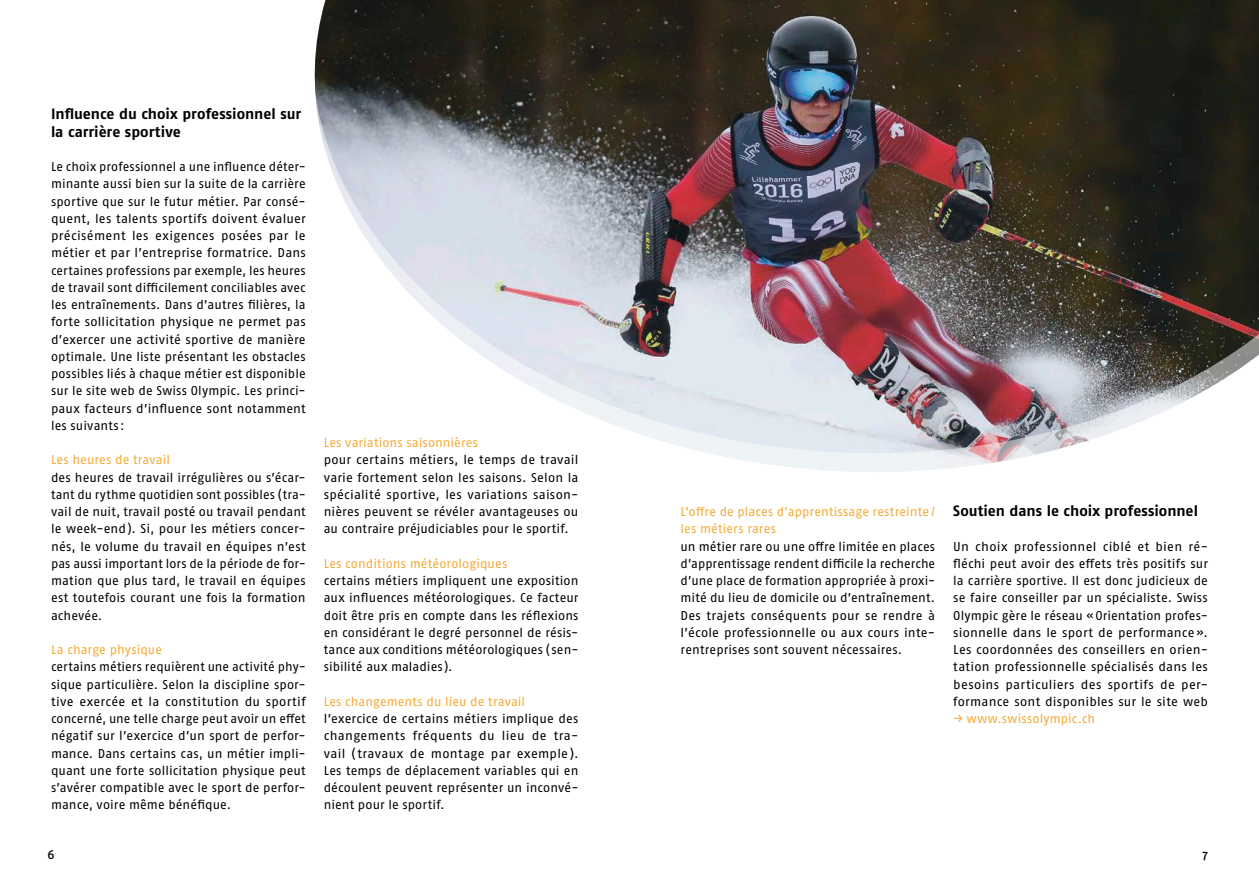
<style>
.page{position:relative;width:1259px;height:893px;background:#fff}
.page>*{position:absolute;margin:0;border:0;box-sizing:border-box;transform-origin:0 0}
.t1{font:700 15px/18px "Fago Pro";color:#000}
.t2{font:12.75px/17.2px "Fago Pro";letter-spacing:.01em;color:#000;text-align:justify}
.t3{font:12.75px/17.2px "Fago Pro";letter-spacing:.01em;color:#f6aa36}
.t4{font:500 12.75px "Fago Pro";color:#000}
</style>
<div class="page">
<img style="left:314px;top:0;width:945px;height:83px">
<img style="left:315px;top:69px;width:944px;height:403px">
<p class="t1" style="left:51px;top:105px;width:252px">Influence du choix professionnel sur la carrière sportive</p>
<p class="t2" style="left:51px;top:158px;width:256px">Le choix professionnel a une influence déter&shy;minante aussi bien sur la suite de la carrière sportive que sur le futur métier. Par consé&shy;quent, les talents sportifs doivent évaluer précisément les exigences posées par le métier et par l’entreprise formatrice. Dans certaines professions par exemple, les heures de travail sont difficilement conciliables avec les entraînements. Dans d’autres filières, la forte sollicitation physique ne permet pas d’exercer une activité sportive de manière optimale. Une liste présentant les obstacles possibles liés à chaque métier est disponible sur le site web de Swiss Olympic. Les princi&shy;paux facteurs d’influence sont notamment les suivants:</p>
<p class="t3" style="left:51px;top:451px;width:120px">Les heures de travail</p>
<p class="t2" style="left:51px;top:468px;width:256px">des heures de travail irrégulières ou s’écar&shy;tant du rythme quotidien sont possibles (tra&shy;vail de nuit, travail posté ou travail pendant le week-end). Si, pour les métiers concer&shy;nés, le volume du travail en équipes n’est pas aussi important lors de la période de for&shy;mation que plus tard, le travail en équipes est toutefois courant une fois la formation achevée.</p>
<p class="t3" style="left:51px;top:641px;width:112px">La charge physique</p>
<p class="t2" style="left:51px;top:658px;width:256px">certains métiers requièrent une activité phy&shy;sique particulière. Selon la discipline spor&shy;tive exercée et la constitution du sportif concerné, une telle charge peut avoir un effet négatif sur l’exercice d’un sport de perfor&shy;mance. Dans certains cas, un métier impli&shy;quant une forte sollicitation physique peut s’avérer compatible avec le sport de perfor&shy;mance, voire même bénéfique.</p>
<p class="t3" style="left:324px;top:434px;width:156px">Les variations saisonnières</p>
<p class="t2" style="left:324px;top:451px;width:256px">pour certains métiers, le temps de travail varie fortement selon les saisons. Selon la spécialité sportive, les variations saison&shy;nières peuvent se révéler avantageuses ou au contraire préjudiciables pour le sportif.</p>
<p class="t3" style="left:324px;top:555px;width:185px">Les conditions météorologiques</p>
<p class="t2" style="left:324px;top:572px;width:256px">certains métiers impliquent une exposition aux influences météorologiques. Ce facteur doit être pris en compte dans les réflexions en considérant le degré personnel de résis&shy;tance aux conditions météorologiques (sen&shy;sibilité aux maladies).</p>
<p class="t3" style="left:324px;top:693px;width:203px">Les changements du lieu de travail</p>
<p class="t2" style="left:324px;top:710px;width:256px">l’exercice de certains métiers implique des changements fréquents du lieu de tra&shy;vail (travaux de montage par exemple).<br>Les temps de déplacement variables qui en découlent peuvent représenter un inconvé&shy;nient pour le sportif.</p>
<p class="t3" style="left:680px;top:503px;width:256px">L’offre de places d’apprentissage restreinte / les métiers rares</p>
<p class="t2" style="left:680px;top:537px;width:256px">un métier rare ou une offre limitée en places d’apprentissage rendent difficile la recherche d’une place de formation appropriée à proxi&shy;mité du lieu de domicile ou d’entraînement.<br>Des trajets conséquents pour se rendre à l’école professionnelle ou aux cours inte&shy;rentreprises sont souvent nécessaires.</p>
<p class="t1" style="left:953px;top:502px;width:246px">Soutien dans le choix professionnel</p>
<p class="t2" style="left:953px;top:537px;width:256px">Un choix professionnel ciblé et bien ré&shy;fléchi peut avoir des effets très positifs sur la carrière sportive. Il est donc judicieux de se faire conseiller par un spécialiste. Swiss Olympic gère le réseau «Orientation profes&shy;sionnelle dans le sport de performance».<br>Les coordonnées des conseillers en orien&shy;tation professionnelle spécialisés dans les besoins particuliers des sportifs de per&shy;formance sont disponibles sur le site web</p>
<p class="t3" style="left:953px;top:710px;width:143px">→ www.swissolympic.ch</p>
<p class="t4" style="left:48px;top:847px;width:9px">6</p>
<p class="t4" style="left:1202px;top:847px;width:7px">7</p>
</div>
